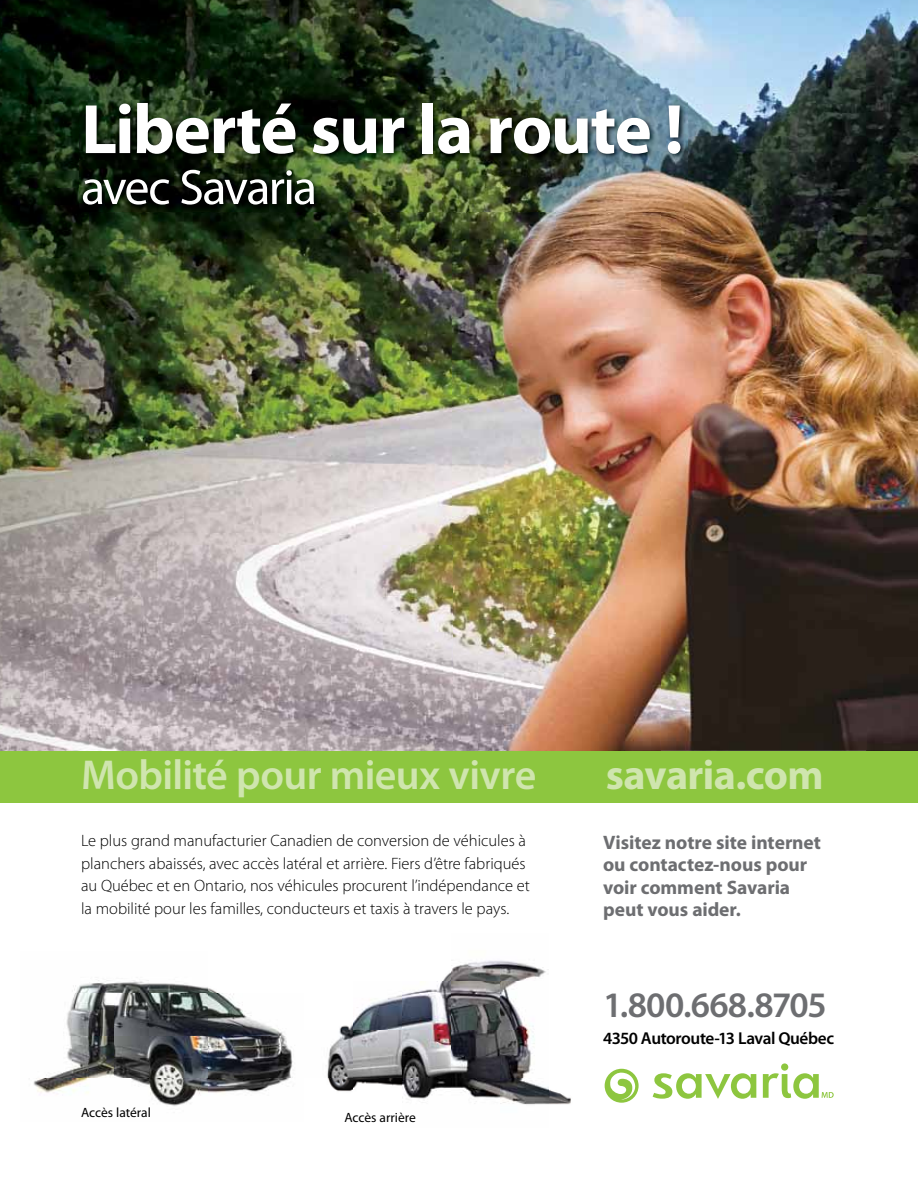
<style>
.page{position:relative;width:918px;height:1188px;background:#fff}
.page>*{position:absolute;margin:0;border:0;box-sizing:border-box;transform-origin:0 0}
.t1{font:700 70.5px "Myriad Pro";letter-spacing:-.025em;color:#fff}
.t2{font:49.95px "Myriad Pro";letter-spacing:-.04em;color:#fff}
.t3{font:600 42px "Myriad Pro";letter-spacing:-.015em;color:#cfe5ae}
.t4{font:700 42px "Myriad Pro";letter-spacing:-.015em;color:#cfe5ae}
.t5{font:600 36px "Myriad Pro";letter-spacing:-.025em;color:#6d6e71}
.t6{font:700 19.5px/22.5px "Myriad Pro";letter-spacing:-.005em;color:#6d6e71}
.t7{font:600 17.25px "Myriad Pro";letter-spacing:-.025em;color:#000}
.t8{font:300 16.5px/22.5px "Myriad Pro";color:#000}
.t9{font:13.5px "Myriad Pro";color:#000}
</style>
<div class="page">
<img style="left:0;top:0;width:866px;height:136px">
<img style="left:866px;top:0;width:52px;height:751px">
<img style="left:0;top:136px;width:90px;height:615px">
<img style="left:660px;top:136px;width:207px;height:615px">
<img style="left:90px;top:211px;width:570px;height:540px">
<img style="left:80px;top:100px;width:608px;height:111px">
<div style="left:0;top:751px;width:918px;height:51px;background:#8dc63f"></div>
<img style="left:327px;top:960px;width:244px;height:145px">
<img style="left:33px;top:980px;width:260px;height:126px">
<svg style="left:653px;top:1073px;width:103px;height:26px"></svg>
<svg style="left:605px;top:1069px;width:34px;height:34px"></svg>
<svg style="left:763px;top:1063px;width:71px;height:36px"></svg>
<h1 class="t1" style="left:81px;top:83px;width:604px">Liberté sur la route !</h1>
<h2 class="t2" style="left:81px;top:156px;width:238px">avec Savaria</h2>
<h3 class="t3" style="left:81px;top:748px;width:457px">Mobilité pour mieux vivre</h3>
<h3 class="t4" style="left:606px;top:747px;width:219px">savaria.com</h3>
<p class="t8" style="left:81px;top:829px;width:450px">Le plus grand manufacturier Canadien de conversion de véhicules à planchers abaissés, avec accès latéral et arrière. Fiers d’être fabriqués au Québec et en Ontario, nos véhicules procurent l’indépendance et la mobilité pour les familles, conducteurs et taxis à travers le pays.</p>
<p class="t6" style="left:603px;top:830px;width:219px">Visitez notre site internet ou contactez-nous pour voir comment Savaria peut vous aider.</p>
<p class="t9" style="left:81px;top:1104px;width:71px">Accès latéral</p>
<p class="t9" style="left:344px;top:1109px;width:73px">Accès arrière</p>
<h3 class="t5" style="left:603px;top:982px;width:225px">1.800.668.8705</h3>
<p class="t7" style="left:603px;top:1027px;width:233px">4350 Autoroute-13 Laval Québec</p>
</div>
